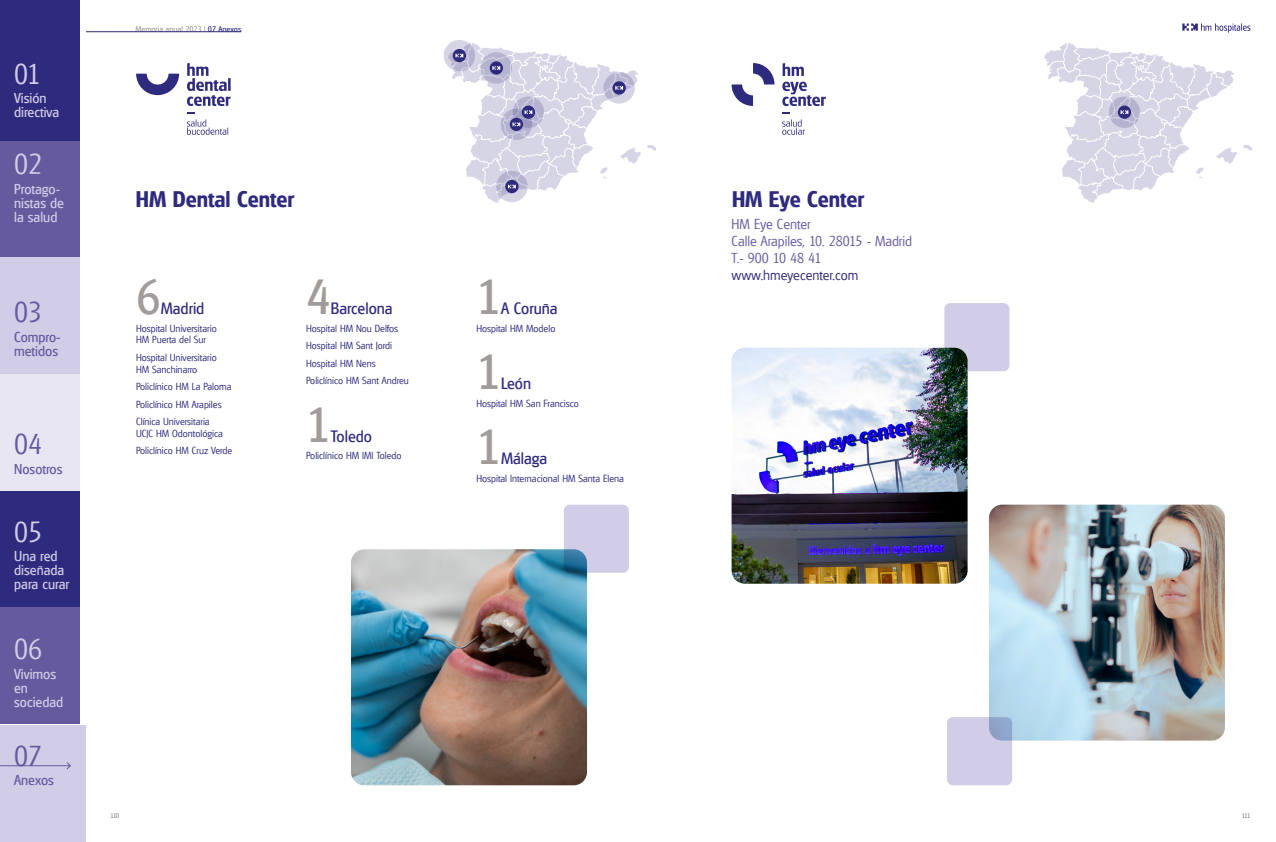
<style>
.page{position:relative;width:1276px;height:842px;background:#fff}
.page>*{position:absolute;margin:0;border:0;box-sizing:border-box;transform-origin:0 0}
.t1{font:48px "Glasgow";color:#a19b99}
.t2{font:300 28px "Glasgow";color:#d1cde6}
.t3{font:300 28px "Glasgow";color:#665a9f}
.t4{font:700 22px "Glasgow";color:#2e2a7e}
.t5{font:16px "Glasgow";color:#2e2a7e}
.t6{font:14px/14px "Glasgow";color:#d1cde6}
.t7{font:300 14px/16.8px "Glasgow";color:#665a9f}
.t8{font:14px/14px "Glasgow";color:#665a9f}
.t9{font:300 14px "Glasgow";color:#2e2a7e}
.t10{font:300 10px/17.5px "Glasgow";color:#2e2a7e}
.t11{font:8px "Glasgow";color:#a19b99}
.t12{font:300 6.5px "Glasgow";letter-spacing:-.095em;color:#706f6f}
.s1{color:#2e2a7e}
</style>
<div class="page">
<svg style="left:647px;top:145px;width:9px;height:6px"></svg>
<div style="left:444px;top:40px;width:31px;height:31px;background:#d6d5e5;border-radius:50%"></div>
<svg style="left:448px;top:43px;width:193px;height:160px"></svg>
<img style="left:989px;top:505px;width:236px;height:236px">
<div style="left:947px;top:717px;width:65px;height:68px;background:#d1cde6;border-radius:6px"></div>
<img style="left:351px;top:549px;width:236px;height:236px">
<div style="left:564px;top:505px;width:65px;height:68px;background:#d1cde6;border-radius:6px"></div>
<img style="left:731px;top:348px;width:236px;height:236px">
<div style="left:944px;top:303px;width:65px;height:68px;background:#d1cde6;border-radius:6px"></div>
<svg style="left:1243px;top:145px;width:9px;height:6px"></svg>
<svg style="left:1044px;top:43px;width:192px;height:160px"></svg>
<svg style="left:731px;top:63px;width:43px;height:43px"></svg>
<svg style="left:782px;top:63px;width:22px;height:13px"></svg>
<svg style="left:782px;top:82px;width:44px;height:24px"></svg>
<svg style="left:782px;top:113px;width:23px;height:22px"></svg>
<svg style="left:187px;top:63px;width:44px;height:43px"></svg>
<svg style="left:187px;top:113px;width:41px;height:22px"></svg>
<svg style="left:136px;top:74px;width:43px;height:21px"></svg>
<svg style="left:1182px;top:23px;width:68px;height:10px"></svg>
<hr style="left:85px;top:32px;width:156px;height:1px;background:#2e2a7e">
<div style="left:0;top:0;width:85px;height:842px;background:linear-gradient(to right,#fff,#fff)"></div>
<div style="left:0;top:0;width:79px;height:141px;background:#2e2a7e"></div>
<div style="left:0;top:491px;width:79px;height:116px;background:#2e2a7e"></div>
<div style="left:0;top:141px;width:79px;height:117px;background:#665a9f"></div>
<div style="left:0;top:607px;width:79px;height:117px;background:#665a9f"></div>
<div style="left:0;top:258px;width:79px;height:116px;background:#d1cde6"></div>
<div style="left:0;top:725px;width:85px;height:117px;background:#d1cde6"></div>
<div style="left:0;top:374px;width:79px;height:117px;background:#e8e6f3"></div>
<hr style="left:0;top:765px;width:70px;height:1px;background:#665a9f">
<svg style="left:66px;top:762px;width:5px;height:8px"></svg>
<h2 class="t2" style="left:14px;top:57px;width:28px">01</h2>
<h3 class="t6" style="left:14px;top:91px;width:46px">Visión directiva</h3>
<h2 class="t2" style="left:14px;top:148px;width:30px">02</h2>
<h3 class="t6" style="left:14px;top:182px;width:51px">Protago&shy;nistas de la salud</h3>
<h2 class="t3" style="left:14px;top:296px;width:30px">03</h2>
<h3 class="t8" style="left:14px;top:330px;width:48px">Compro&shy;metidos</h3>
<h2 class="t3" style="left:14px;top:427px;width:30px">04</h2>
<h3 class="t8" style="left:14px;top:461px;width:50px">Nosotros</h3>
<h2 class="t2" style="left:14px;top:515px;width:30px">05</h2>
<h3 class="t6" style="left:14px;top:549px;width:57px">Una red diseñada para curar</h3>
<h2 class="t2" style="left:14px;top:632px;width:30px">06</h2>
<h3 class="t6" style="left:14px;top:667px;width:51px">Vivimos en sociedad</h3>
<h2 class="t3" style="left:14px;top:739px;width:30px">07</h2>
<h3 class="t8" style="left:14px;top:773px;width:41px">Anexos</h3>
<p class="t11" style="left:135px;top:24px;width:107px">Memoria anual 2023 | <span class="s1">07 Anexos</span></p>
<h3 class="t4" style="left:136px;top:186px;width:160px">HM Dental Center</h3>
<h3 class="t4" style="left:732px;top:186px;width:134px">HM Eye Center</h3>
<h3 class="t7" style="left:731px;top:216px;width:182px">HM Eye Center<br>Calle Arapiles, 10. 28015 - Madrid<br>T.- 900 10 48 41</h3>
<h3 class="t9" style="left:731px;top:266px;width:128px">www.hmeyecenter.com</h3>
<h1 class="t1" style="left:136px;top:268px;width:26px">6</h1>
<h1 class="t1" style="left:306px;top:268px;width:26px">4</h1>
<h1 class="t1" style="left:476px;top:268px;width:26px">1</h1>
<h3 class="t5" style="left:331px;top:299px;width:63px">Barcelona</h3>
<p class="t10" style="left:306px;top:319px;width:104px">Hospital HM Nou Delfos<br>Hospital HM Sant Jordi<br>Hospital HM Nens<br>Policlínico HM Sant Andreu</p>
<h1 class="t1" style="left:306px;top:395px;width:26px">1</h1>
<h3 class="t5" style="left:161px;top:299px;width:45px">Madrid</h3>
<p class="t10" style="left:136px;top:322px;width:82px;line-height:11.8px">Hospital Universitario<br>HM Puerta del Sur</p>
<p class="t10" style="left:136px;top:351px;width:82px;line-height:11.8px">Hospital Universitario<br>HM Sanchinarro</p>
<p class="t10" style="left:136px;top:378px;width:97px">Policlínico HM La Paloma<br>Policlínico HM Arapiles<br>Clínica Universitaria</p>
<p class="t10" style="left:136px;top:425px;width:98px">UCJC HM Odontológica<br>Policlínico HM Cruz Verde</p>
<h3 class="t5" style="left:501px;top:299px;width:58px">A Coruña</h3>
<p class="t10" style="left:476px;top:319px;width:80px">Hospital HM Modelo</p>
<h1 class="t1" style="left:476px;top:343px;width:26px">1</h1>
<h3 class="t5" style="left:501px;top:374px;width:32px">León</h3>
<p class="t10" style="left:476px;top:394px;width:104px">Hospital HM San Francisco</p>
<h1 class="t1" style="left:476px;top:418px;width:26px">1</h1>
<h3 class="t5" style="left:331px;top:426px;width:43px">Toledo</h3>
<p class="t10" style="left:306px;top:447px;width:97px">Policlínico HM IMI Toledo</p>
<h3 class="t5" style="left:501px;top:449px;width:48px">Málaga</h3>
<p class="t10" style="left:476px;top:469px;width:149px">Hospital Internacional HM Santa Elena</p>
<p class="t12" style="left:111px;top:812px;width:10px">110</p>
<p class="t12" style="left:1242px;top:812px;width:10px">111</p>
</div>
